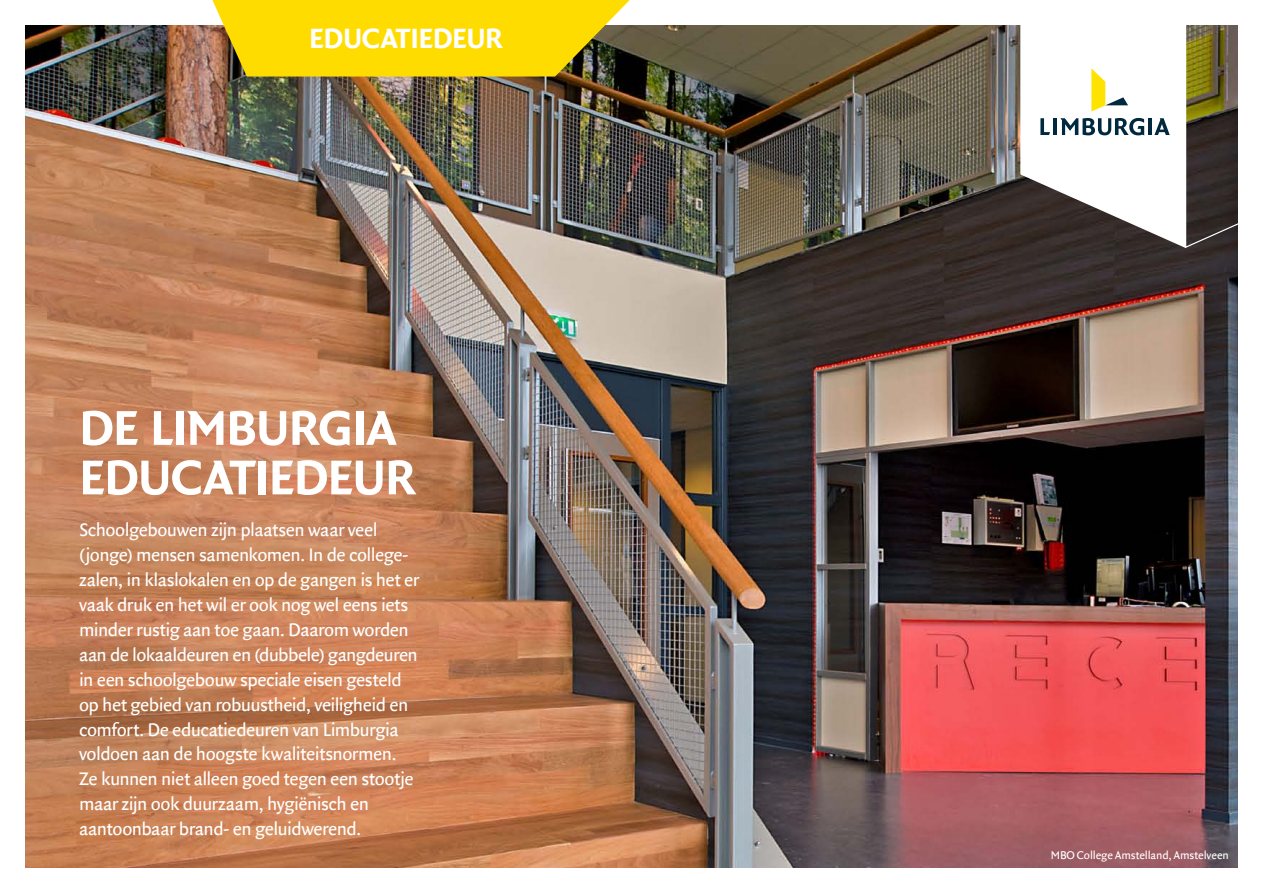
<style>
.page{position:relative;width:1263px;height:893px;background:#fff}
.page>*{position:absolute;margin:0;border:0;box-sizing:border-box;transform-origin:0 0}
.t1{font:700 52.5px/49.5px "Quadraat Sans Offc";letter-spacing:-.02em;color:#fff}
.t2{font:700 30px "Quadraat Sans Offc";letter-spacing:-.015em;color:#fff}
.t3{font:19.5px/24.9px "Quadraat Sans Offc";letter-spacing:-.03em;color:#fff}
.t4{font:12px "Quadraat Sans Offc";letter-spacing:-.01em;color:#fff}
</style>
<div class="page">
<img style="left:26px;top:26px;width:1211px;height:841px">
<svg style="left:212px;top:0;width:418px;height:77px"></svg>
<svg style="left:1019px;top:25px;width:219px;height:224px"></svg>
<h2 class="t2" style="left:309px;top:22px;width:196px">EDUCATIEDEUR</h2>
<h1 class="t1" style="left:79px;top:405px;width:339px">DE LIMBURGIA<br>EDUCATIEDEUR</h1>
<p class="t3" style="left:79px;top:518px;width:342px">Schoolgebouwen zijn plaatsen waar veel (jonge) mensen samenkomen. In de college&shy;zalen, in klaslokalen en op de gangen is het er vaak druk en het wil er ook nog wel eens iets minder rustig aan toe gaan. Daarom worden aan de lokaaldeuren en (dubbele) gangdeuren in een schoolgebouw speciale eisen gesteld op het gebied van robuustheid, veiligheid en comfort. De educatiedeuren van Limburgia voldoen aan de hoogste kwaliteitsnormen.<br>Ze kunnen niet alleen goed tegen een stootje maar zijn ook duurzaam, hygiënisch en aantoonbaar brand- en geluidwerend.</p>
<p class="t4" style="left:1051px;top:848px;width:179px">MBO College Amstelland, Amstelveen</p>
</div>
